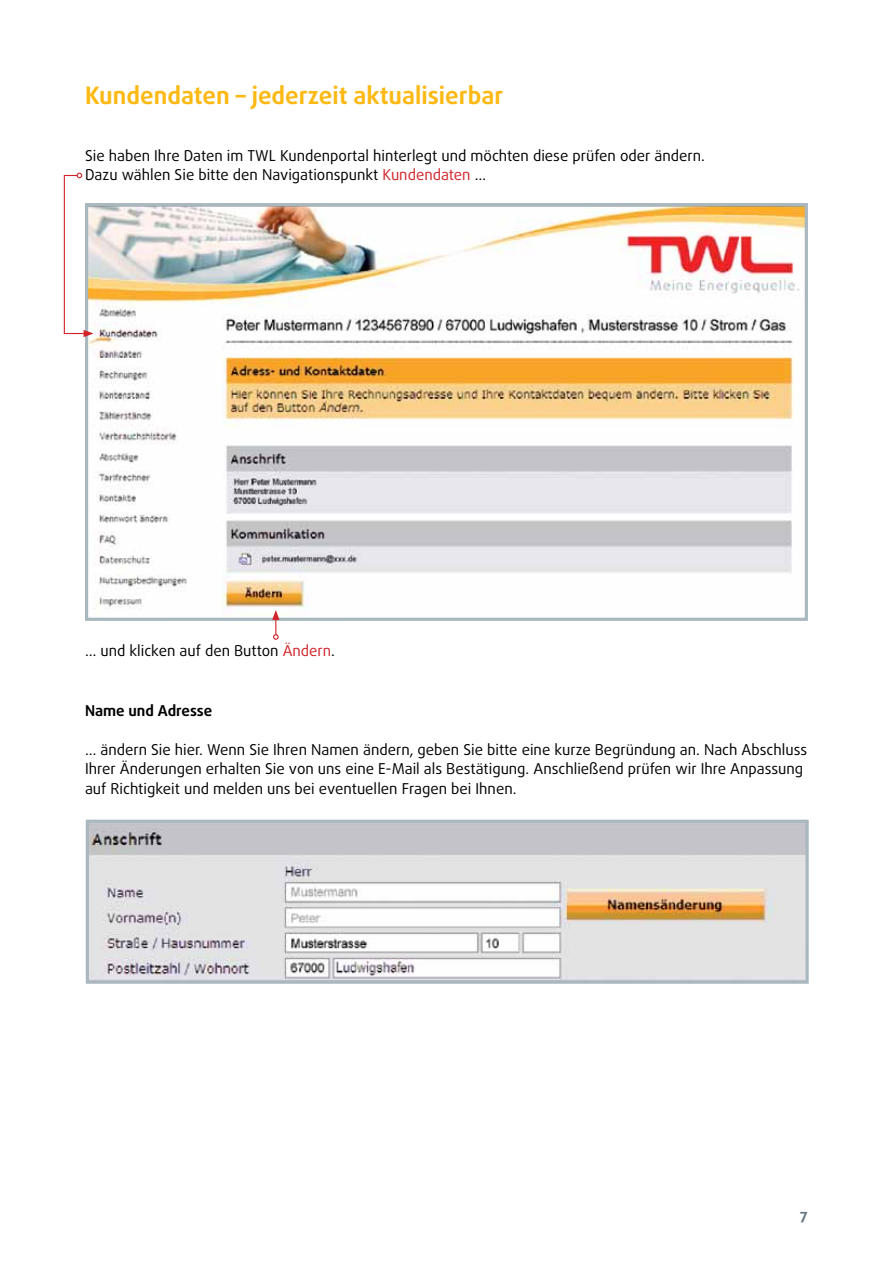
<style>
.page{position:relative;width:893px;height:1263px;background:#fff}
.page>*{position:absolute;margin:0;border:0;box-sizing:border-box;transform-origin:0 0}
.t1{font:700 24px "Daxline";color:#fdb913}
.t2{font:15px/19.5px "Daxline";color:#000}
.t3{font:700 15px "Daxline";color:#000}
.t4{font:700 15px "Daxline";color:#677983}
.s1{color:#d2232a}
</style>
<div class="page">
<img style="left:89px;top:207px;width:715px;height:410px">
<div style="left:85px;top:203px;width:723px;height:418px;border:3px solid #a9b7bf"></div>
<svg style="left:64px;top:173px;width:18px;height:5px"></svg>
<hr style="left:64px;top:176px;width:1px;height:157px;background:#d2232a">
<svg style="left:64px;top:330px;width:30px;height:7px"></svg>
<svg style="left:272px;top:610px;width:7px;height:30px"></svg>
<img style="left:90px;top:824px;width:715px;height:156px">
<div style="left:86px;top:820px;width:723px;height:164px;border:3px solid #a9b7bf"></div>
<h1 class="t1" style="left:85px;top:81px;width:420px">Kundendaten – jederzeit aktualisierbar</h1>
<p class="t2" style="left:85px;top:146px;width:621px">Sie haben Ihre Daten im TWL Kundenportal hinterlegt und möchten diese prüfen oder ändern.<br>Dazu wählen Sie bitte den Navigationspunkt <span class="s1">Kundendaten</span> …</p>
<p class="t2" style="left:85px;top:640px;width:252px">… und klicken auf den Button <span class="s1">Ändern</span>.</p>
<p class="t3" style="left:85px;top:701px;width:129px">Name und Adresse</p>
<p class="t2" style="left:85px;top:739px;width:724px">… ändern Sie hier. Wenn Sie Ihren Namen ändern, geben Sie bitte eine kurze Begründung an. Nach Abschluss<br>Ihrer Änderungen erhalten Sie von uns eine E-Mail als Bestätigung. Anschließend prüfen wir Ihre Anpassung auf Richtigkeit und melden uns bei eventuellen Fragen bei Ihnen.</p>
<p class="t4" style="left:800px;top:1205px;width:10px">7</p>
</div>
